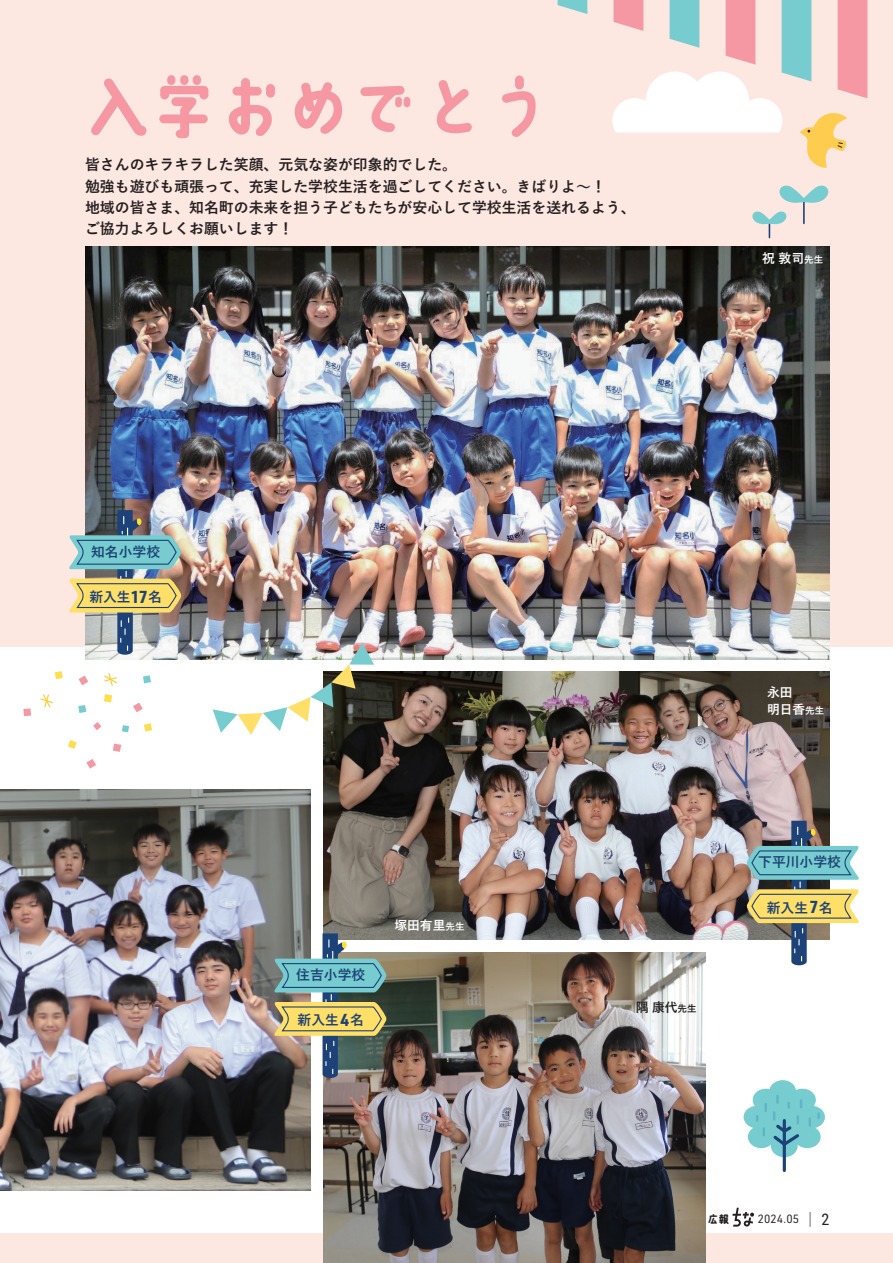
<style>
.page{position:relative;width:893px;height:1263px;background:#fff}
.page>*{position:absolute;margin:0;border:0;box-sizing:border-box;transform-origin:0 0}
.基本本文{font:66.9px "AB kokoro no 3";color:#f598a3}
.基本本文-2{font:700 16.95px "URWDIN";color:#1d4277}
.基本本文-3{font:700 14.85px "Yu Gothic";color:#231f20}
.t1{font:14.85px "DNP Shuei Min Pr 6 M";color:#231f20}
.基本本文-4{font:700 13.8px "Yu Gothic";color:#1d4277}
.基本本文-5{font:700 12.75px "Yu Gothic";color:#fff}
.基本本文-6{font:700 12.75px "Yu Gothic";color:#231f20}
.t2{font:11.7px "URWDIN";color:#231f20}
.t3{font:10.65px "AB kokoro no 3";color:#231f20}
.s1{font-size:9.6px}
.s2{font-family:"URWDIN";font-size:16.95px}
.s3{font-family:"Roboto Condensed";font-size:15.9px}
</style>
<div class="page">
<div style="left:0;top:0;width:893px;height:646px;background:#fde7e1"></div>
<div style="left:0;top:1233px;width:893px;height:30px;background:#fde7e1"></div>
<img style="left:85px;top:247px;width:744px;height:412px">
<img style="left:323px;top:672px;width:506px;height:268px">
<img style="left:323px;top:952px;width:383px;height:311px">
<img style="left:0;top:790px;width:310px;height:401px">
<img style="left:68px;top:510px;width:113px;height:145px">
<img style="left:273px;top:933px;width:114px;height:145px">
<svg style="left:747px;top:821px;width:112px;height:144px"></svg>
<svg style="left:558px;top:0;width:29px;height:14px"></svg>
<hr style="left:783px;top:1120px;width:3px;height:50px;background:#1d4277">
<svg style="left:744px;top:1080px;width:81px;height:77px"></svg>
<svg style="left:752px;top:185px;width:77px;height:53px"></svg>
<svg style="left:68px;top:740px;width:9px;height:9px"></svg>
<svg style="left:93px;top:722px;width:8px;height:8px"></svg>
<svg style="left:78px;top:705px;width:8px;height:8px"></svg>
<svg style="left:144px;top:723px;width:8px;height:8px"></svg>
<svg style="left:55px;top:671px;width:8px;height:8px"></svg>
<svg style="left:143px;top:675px;width:8px;height:8px"></svg>
<svg style="left:104px;top:694px;width:8px;height:8px"></svg>
<svg style="left:113px;top:743px;width:8px;height:9px"></svg>
<svg style="left:122px;top:725px;width:7px;height:7px"></svg>
<svg style="left:133px;top:703px;width:10px;height:9px"></svg>
<svg style="left:86px;top:759px;width:10px;height:10px"></svg>
<svg style="left:23px;top:708px;width:8px;height:8px"></svg>
<svg style="left:79px;top:676px;width:9px;height:9px"></svg>
<svg style="left:40px;top:694px;width:13px;height:14px"></svg>
<svg style="left:104px;top:673px;width:13px;height:13px"></svg>
<svg style="left:612px;top:0;width:255px;height:168px"></svg>
<img style="left:213px;top:643px;width:161px;height:92px">
<svg style="left:732px;top:1208px;width:22px;height:18px"></svg>
<p class="基本本文" style="left:84px;top:73px;width:470px">入学おめでとう</p>
<p class="基本本文-3" style="left:85px;top:157px;width:374px">皆さんのキラキラした笑顔、元気な姿が印象的でした。</p>
<p class="基本本文-3" style="left:85px;top:178px;width:522px">勉強も遊びも頑張って、充実した学校生活を過ごしてください。きばりよ~!</p>
<p class="基本本文-3" style="left:85px;top:199px;width:552px">地域の皆さま、知名町の未来を担う子どもたちが安心して学校生活を送れるよう、</p>
<p class="基本本文-3" style="left:85px;top:220px;width:210px">ご協力よろしくお願いします!</p>
<p class="基本本文-5" style="left:762px;top:251px;width:63px">祝敦司<span class="s1">先生</span></p>
<p class="基本本文-4" style="left:91px;top:544px;width:71px">知名小学校</p>
<p class="基本本文-4" style="left:148px;top:589px;width:15px">名</p>
<p class="基本本文-4" style="left:89px;top:589px;width:43px">新入生</p>
<p class="基本本文-2" style="left:131px;top:585px;width:19px">17</p>
<p class="基本本文-4" style="left:296px;top:967px;width:71px">住吉小学校</p>
<p class="基本本文-4" style="left:298px;top:1012px;width:68px">新入生 名<span class="s2">4</span></p>
<p class="基本本文-5" style="left:394px;top:918px;width:72px">塚田有里<span class="s1">先生</span></p>
<p class="基本本文-6" style="left:636px;top:1000px;width:63px">隅康代<span class="s1">先生</span></p>
<p class="基本本文-5" style="left:767px;top:685px;width:27px">永田</p>
<p class="基本本文-5" style="left:767px;top:702px;width:59px">明日香<span class="s1">先生</span></p>
<p class="基本本文-4" style="left:758px;top:855px;width:84px">下平川小学校</p>
<p class="基本本文-4" style="left:767px;top:900px;width:67px">新入生 名<span class="s2">7</span></p>
<p class="t3" style="left:708px;top:1214px;width:23px">広報</p>
<p class="t2" style="left:758px;top:1211px;width:43px">2024.05</p>
<p class="t1" style="left:803px;top:1206px;width:28px">│<span class="s3">2</span></p>
</div>
